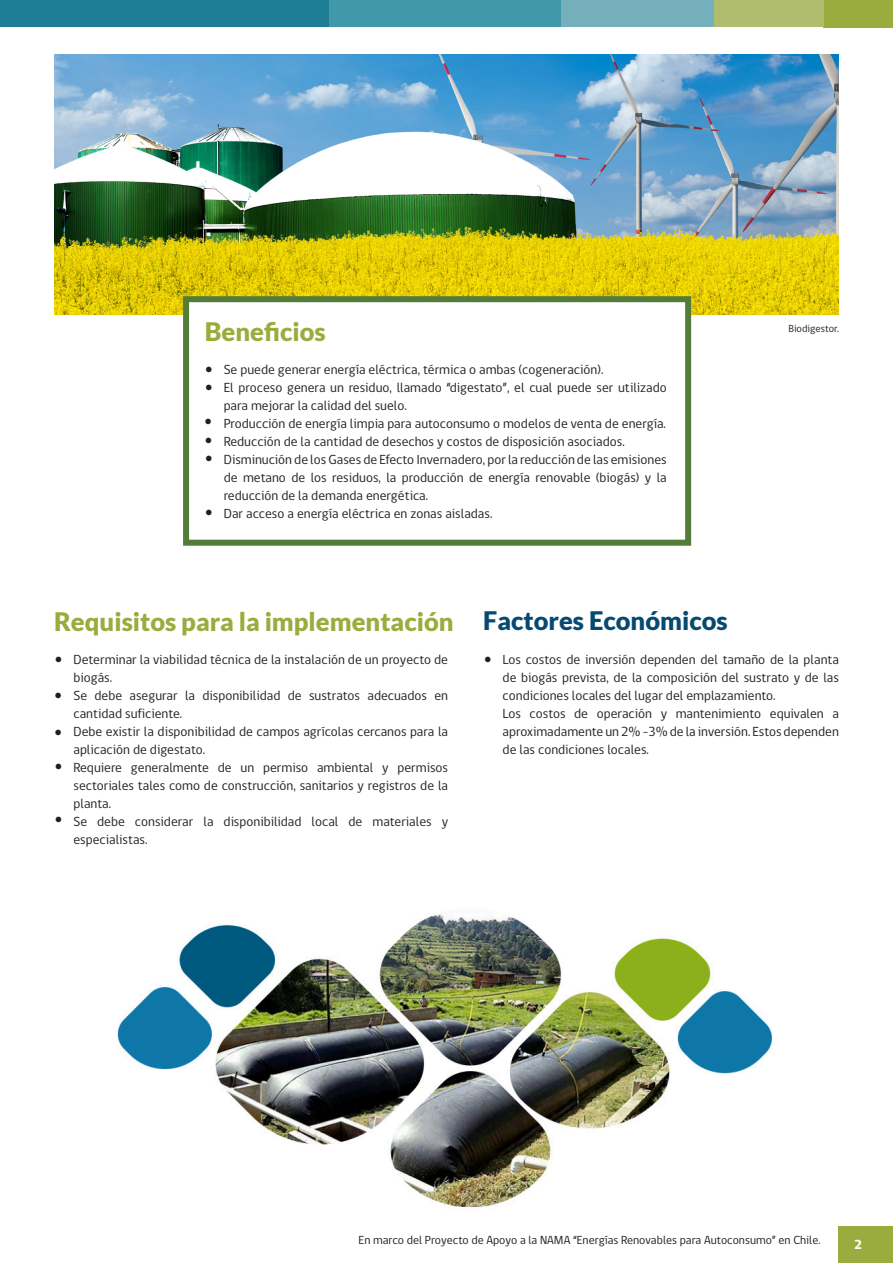
<style>
.page{position:relative;width:893px;height:1263px;background:#fff}
.page>*{position:absolute;margin:0;border:0;box-sizing:border-box;transform-origin:0 0}
.t1{font:900 25.5px "Lato";color:#9aac3e}
.t2{font:900 25.5px "Lato";color:#074a71}
.t3{font:21px "Minion Pro";color:#231f20}
.t4{font:13.5px/18px "gob CL";color:#231f20}
.t5{font:800 13.5px "gob CL";color:#fff}
.t6{font:12px "gob CL";color:#231f20}
.t7{font:10.5px "gob CL";color:#231f20}
</style>
<div class="page">
<img style="left:54px;top:54px;width:784px;height:260px">
<div style="left:183px;top:296px;width:508px;height:250px;background:#fff;border:6px solid #537c38"></div>
<div style="left:0;top:0;width:329px;height:27px;background:#1d7d94"></div>
<div style="left:823px;top:0;width:70px;height:27px;background:#9aac3e"></div>
<div style="left:561px;top:0;width:153px;height:27px;background:#76afbc"></div>
<div style="left:329px;top:0;width:232px;height:27px;background:#4098a9"></div>
<div style="left:714px;top:0;width:109px;height:27px;background:#b1bd6e"></div>
<div style="left:839px;top:1227px;width:54px;height:36px;background:#9aac3e"></div>
<img style="left:117px;top:914px;width:655px;height:294px">
<p class="t1" style="left:205px;top:317px;width:122px">Beneficios</p>
<p class="t3" style="left:205px;top:353px;width:10px">•</p>
<p class="t3" style="left:205px;top:371px;width:10px">•</p>
<p class="t4" style="left:224px;top:361px;width:381px">Se puede generar energía eléctrica, térmica o ambas (cogeneración).</p>
<p class="t4" style="left:224px;top:379px;width:445px">El proceso genera un residuo, llamado “digestato”, el cual puede ser utilizado para mejorar la calidad del suelo.</p>
<p class="t4" style="left:224px;top:415px;width:444px">Producción de energía limpia para autoconsumo o modelos de venta de energía.</p>
<p class="t4" style="left:224px;top:433px;width:402px">Reducción de la cantidad de desechos y costos de disposición asociados.</p>
<p class="t4" style="left:224px;top:451px;width:445px;text-align:justify">Disminución de los Gases de Efecto Invernadero, por la reducción de las emisiones de metano de los residuos, la producción de energía renovable (biogás) y la reducción de la demanda energética.</p>
<p class="t4" style="left:224px;top:505px;width:270px">Dar acceso a energía eléctrica en zonas aisladas.</p>
<p class="t3" style="left:204px;top:406px;width:10px">•</p>
<p class="t3" style="left:204px;top:424px;width:10px">•</p>
<p class="t3" style="left:205px;top:442px;width:10px">•</p>
<p class="t3" style="left:205px;top:497px;width:10px">•</p>
<p class="t7" style="left:788px;top:321px;width:52px">Biodigestor.</p>
<p class="t1" style="left:54px;top:607px;width:401px">Requisitos para la implementación</p>
<p class="t4" style="left:73px;top:651px;width:376px">Determinar la viabilidad técnica de la instalación de un proyecto de biogás.</p>
<p class="t4" style="left:73px;top:687px;width:376px">Se debe asegurar la disponibilidad de sustratos adecuados en cantidad suficiente.</p>
<p class="t4" style="left:73px;top:723px;width:376px">Debe existir la disponibilidad de campos agrícolas cercanos para la aplicación de digestato.</p>
<p class="t4" style="left:73px;top:759px;width:376px;text-align:justify">Requiere generalmente de un permiso ambiental y permisos sectoriales tales como de construcción, sanitarios y registros de la planta.</p>
<p class="t4" style="left:73px;top:813px;width:376px">Se debe considerar la disponibilidad local de materiales y especialistas.</p>
<p class="t3" style="left:55px;top:644px;width:10px">•</p>
<p class="t3" style="left:54px;top:679px;width:10px">•</p>
<p class="t3" style="left:54px;top:716px;width:10px">•</p>
<p class="t3" style="left:55px;top:750px;width:10px">•</p>
<p class="t3" style="left:55px;top:804px;width:10px">•</p>
<p class="t2" style="left:483px;top:606px;width:246px">Factores Económicos</p>
<p class="t4" style="left:503px;top:650px;width:338px;text-align:justify">Los costos de inversión dependen del tamaño de la planta de biogás prevista, de la composición del sustrato y de las condiciones locales del lugar del emplazamiento.</p>
<p class="t4" style="left:503px;top:704px;width:338px;text-align:justify">Los costos de operación y mantenimiento equivalen a aproximadamente un 2% -3% de la inversión. Estos dependen de las condiciones locales.</p>
<p class="t3" style="left:484px;top:643px;width:10px">•</p>
<p class="t6" style="left:359px;top:1232px;width:463px">En marco del Proyecto de Apoyo a la NAMA “Energías Renovables para Autoconsumo” en Chile.</p>
<p class="t5" style="left:854px;top:1235px;width:9px">2</p>
</div>
